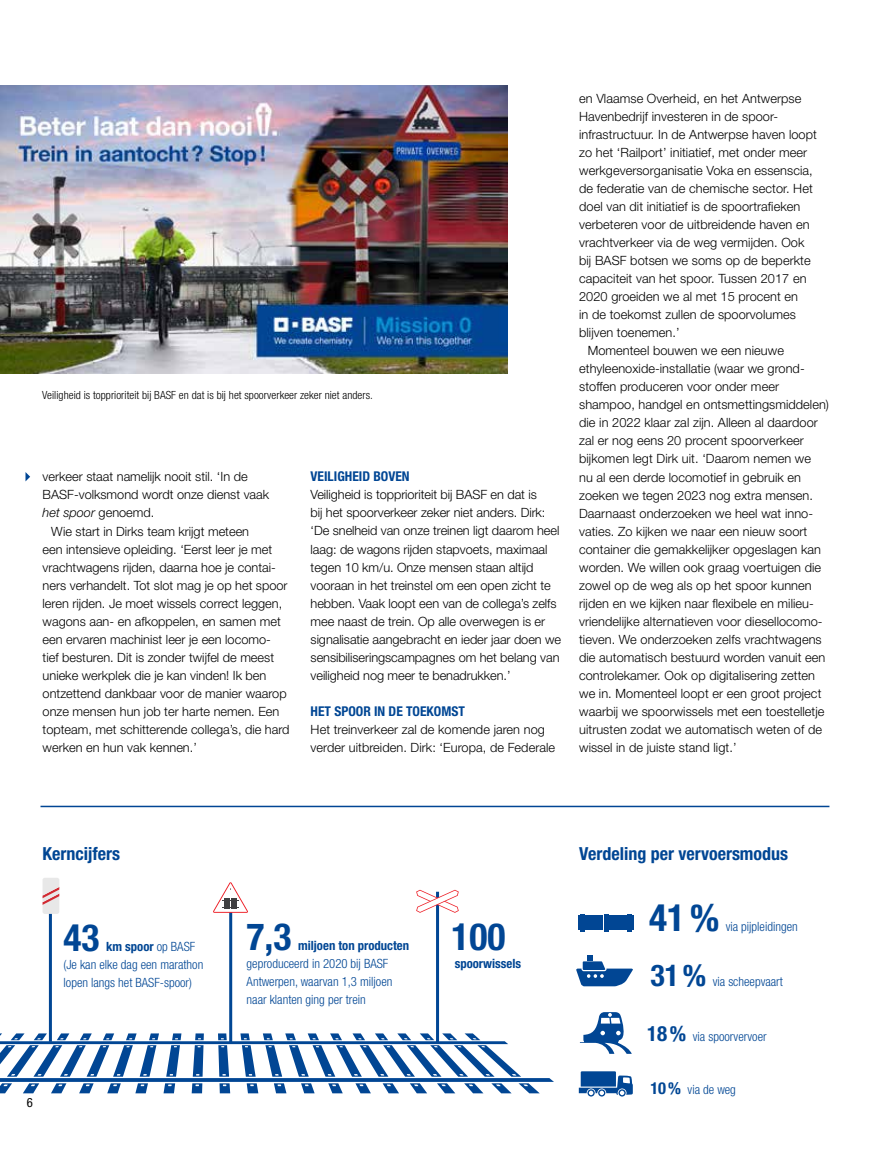
<style>
.page{position:relative;width:872px;height:1149px;background:#fff}
.page>*{position:absolute;margin:0;border:0;box-sizing:border-box;transform-origin:0 0}
.t1{font:700 condensed 37.5px "Helvetica Neue LT Std";color:#014694}
.t2{font:700 condensed 30px "Helvetica Neue LT Std";color:#014694}
.t3{font:700 condensed 18px "Helvetica Neue LT Std";color:#014694}
.t4{font:700 condensed 13.5px "Helvetica Neue LT Std";color:#014694}
.t5{font:300 12.75px/18px "Helvetica Neue LT Std";letter-spacing:.005em;color:#000}
.t6{font:300 condensed 12.75px/18px "Helvetica Neue LT Std";color:#014694}
.t7{font:700 condensed 12.75px "Helvetica Neue LT Std";color:#014694}
.t8{font:italic 300 12.75px "Helvetica Neue LT Std";color:#000}
.t9{font:condensed 12.75px "Helvetica Neue LT Std";color:#000}
.t10{font:300 condensed 11.25px "Helvetica Neue LT Std";letter-spacing:.005em;color:#000}
.s1{font-style:normal}
.s2{font-weight:700}
.s3{font-weight:700;font-size:21px}
.s4{font-weight:700;font-size:16.5px}
</style>
<div class="page">
<svg style="left:25px;top:472px;width:5px;height:9px"></svg>
<img style="left:0;top:86px;width:507px;height:287px">
<svg style="left:580px;top:1012px;width:52px;height:41px"></svg>
<svg style="left:579px;top:1071px;width:54px;height:25px"></svg>
<hr style="left:40px;top:805px;width:789px;height:2px;background:#014694">
<svg style="left:576px;top:955px;width:57px;height:31px"></svg>
<div style="left:578px;top:915px;width:25px;height:14px;background:#014694"></div>
<hr style="left:604px;top:913px;width:4px;height:18px;background:#014694">
<div style="left:610px;top:915px;width:24px;height:14px;background:#014694"></div>
<div style="left:627px;top:913px;width:5px;height:18px;background:#014694"></div>
<div style="left:580px;top:913px;width:5px;height:18px;background:#014694"></div>
<svg style="left:0;top:1033px;width:554px;height:59px"></svg>
<hr style="left:49px;top:908px;width:3px;height:133px;background:#014694">
<hr style="left:229px;top:904px;width:3px;height:137px;background:#014694">
<hr style="left:436px;top:891px;width:3px;height:151px;background:#014694">
<svg style="left:43px;top:878px;width:16px;height:35px"></svg>
<svg style="left:213px;top:882px;width:35px;height:30px"></svg>
<svg style="left:416px;top:889px;width:43px;height:23px"></svg>
<p class="t10" style="left:42px;top:389px;width:332px">Veiligheid is topprioriteit bij BASF en dat is bij het spoorverkeer zeker niet anders.</p>
<p class="t5" style="left:43px;top:467px;width:206px">verkeer staat namelijk nooit stil. ‘In de</p>
<p class="t5" style="left:43px;top:485px;width:228px">BASF-volksmond wordt onze dienst vaak</p>
<p class="t8" style="left:43px;top:505px;width:113px">het spoor <span class="s1">genoemd.</span></p>
<p class="t5" style="left:51px;top:521px;width:199px">Wie start in Dirks team krijgt meteen</p>
<p class="t5" style="left:43px;top:539px;width:231px">een intensieve opleiding. ‘Eerst leer je met</p>
<p class="t5" style="left:43px;top:557px;width:235px">vrachtwagens rijden, daarna hoe je contai-</p>
<p class="t5" style="left:43px;top:575px;width:246px">ners verhandelt. Tot slot mag je op het spoor</p>
<p class="t5" style="left:43px;top:593px;width:241px">leren rijden. Je moet wissels correct leggen,</p>
<p class="t5" style="left:43px;top:611px;width:240px">wagons aan- en afkoppelen, en samen met</p>
<p class="t5" style="left:43px;top:629px;width:230px">een ervaren machinist leer je een locomo-</p>
<p class="t5" style="left:43px;top:647px;width:233px">tief besturen. Dit is zonder twijfel de meest</p>
<p class="t5" style="left:43px;top:665px;width:225px">unieke werkplek die je kan vinden! Ik ben</p>
<p class="t5" style="left:43px;top:683px;width:245px">ontzettend dankbaar voor de manier waarop</p>
<p class="t5" style="left:43px;top:701px;width:238px">onze mensen hun job ter harte nemen. Een</p>
<p class="t5" style="left:43px;top:719px;width:248px">topteam, met schitterende collega’s, die hard</p>
<p class="t5" style="left:43px;top:737px;width:156px">werken en hun vak kennen.’</p>
<p class="t4" style="left:310px;top:468px;width:100px">VEILIGHEID BOVEN</p>
<p class="t5" style="left:310px;top:485px;width:252px">Veiligheid is topprioriteit bij BASF en dat is<br>bij het spoorverkeer zeker niet anders. Dirk: ‘De snelheid van onze treinen ligt daarom heel laag: de wagons rijden stapvoets, maximaal tegen 10 km/u. Onze mensen staan altijd vooraan in het treinstel om een open zicht te hebben. Vaak loopt een van de collega’s zelfs mee naast de trein. Op alle overwegen is er signalisatie aangebracht en ieder jaar doen we sensibiliseringscampagnes om het belang van veiligheid nog meer te benadrukken.’</p>
<p class="t4" style="left:310px;top:702px;width:156px">HET SPOOR IN DE TOEKOMST</p>
<p class="t5" style="left:310px;top:719px;width:246px">Het treinverkeer zal de komende jaren nog verder uitbreiden. Dirk: ‘Europa, de Federale</p>
<p class="t5" style="left:579px;top:89px;width:224px">en Vlaamse Overheid, en het Antwerpse</p>
<p class="t5" style="left:579px;top:107px;width:199px">Havenbedrijf investeren in de spoor-</p>
<p class="t5" style="left:579px;top:125px;width:239px">infrastructuur. In de Antwerpse haven loopt</p>
<p class="t5" style="left:579px;top:143px;width:230px">zo het ‘Railport’ initiatief, met onder meer</p>
<p class="t5" style="left:579px;top:161px;width:235px">werkgeversorganisatie Voka en essenscia,</p>
<p class="t5" style="left:579px;top:179px;width:235px">de federatie van de chemische sector. Het</p>
<p class="t5" style="left:579px;top:197px;width:223px">doel van dit initiatief is de spoortrafieken</p>
<p class="t5" style="left:579px;top:215px;width:232px">verbeteren voor de uitbreidende haven en</p>
<p class="t5" style="left:579px;top:233px;width:227px">vrachtverkeer via de weg vermijden. Ook</p>
<p class="t5" style="left:579px;top:251px;width:233px">bij BASF botsen we soms op de beperkte</p>
<p class="t5" style="left:579px;top:269px;width:229px">capaciteit van het spoor. Tussen 2017 en</p>
<p class="t5" style="left:579px;top:287px;width:220px">2020 groeiden we al met 15 procent en</p>
<p class="t5" style="left:579px;top:305px;width:218px">in de toekomst zullen de spoorvolumes</p>
<p class="t5" style="left:579px;top:323px;width:102px">blijven toenemen.’</p>
<p class="t5" style="left:587px;top:341px;width:198px">Momenteel bouwen we een nieuwe</p>
<p class="t5" style="left:579px;top:359px;width:225px">ethyleenoxide-installatie (waar we grond-</p>
<p class="t5" style="left:579px;top:377px;width:201px">stoffen produceren voor onder meer</p>
<p class="t5" style="left:579px;top:395px;width:251px">shampoo, handgel en ontsmettingsmiddelen)</p>
<p class="t5" style="left:579px;top:413px;width:240px">die in 2022 klaar zal zijn. Alleen al daardoor</p>
<p class="t5" style="left:579px;top:431px;width:226px">zal er nog eens 20 procent spoorverkeer</p>
<p class="t5" style="left:579px;top:449px;width:233px">bijkomen legt Dirk uit. ‘Daarom nemen we</p>
<p class="t5" style="left:579px;top:467px;width:223px">nu al een derde locomotief in gebruik en</p>
<p class="t5" style="left:579px;top:485px;width:235px">zoeken we tegen 2023 nog extra mensen.</p>
<p class="t5" style="left:579px;top:503px;width:235px">Daarnaast onderzoeken we heel wat inno-</p>
<p class="t5" style="left:579px;top:521px;width:230px">vaties. Zo kijken we naar een nieuw soort</p>
<p class="t5" style="left:579px;top:539px;width:243px">container die gemakkelijker opgeslagen kan</p>
<p class="t5" style="left:579px;top:557px;width:243px">worden. We willen ook graag voertuigen die</p>
<p class="t5" style="left:579px;top:575px;width:234px">zowel op de weg als op het spoor kunnen</p>
<p class="t5" style="left:579px;top:593px;width:236px">rijden en we kijken naar flexibele en milieu-</p>
<p class="t5" style="left:579px;top:611px;width:245px">vriendelijke alternatieven voor diesellocomo-</p>
<p class="t5" style="left:579px;top:629px;width:244px">tieven. We onderzoeken zelfs vrachtwagens</p>
<p class="t5" style="left:579px;top:647px;width:248px">die automatisch bestuurd worden vanuit een</p>
<p class="t5" style="left:579px;top:665px;width:237px">controlekamer. Ook op digitalisering zetten</p>
<p class="t5" style="left:579px;top:683px;width:244px">we in. Momenteel loopt er een groot project</p>
<p class="t5" style="left:579px;top:701px;width:247px">waarbij we spoorwissels met een toestelletje</p>
<p class="t5" style="left:579px;top:719px;width:244px">uitrusten zodat we automatisch weten of de</p>
<p class="t5" style="left:579px;top:737px;width:159px">wissel in de juiste stand ligt.’</p>
<h3 class="t3" style="left:43px;top:842px;width:79px">Kerncijfers</h3>
<h1 class="t1" style="left:64px;top:914px;width:38px">43</h1>
<p class="t6" style="left:64px;top:936px;width:141px;text-indent:42px"><span class="s2">km spoor</span> op BASF (Je kan elke dag een marathon lopen langs het BASF-spoor)</p>
<p class="t9" style="left:27px;top:1094px;width:8px">6</p>
<h1 class="t1" style="left:247px;top:913px;width:46px">7,3</h1>
<p class="t7" style="left:298px;top:937px;width:113px">miljoen ton producten</p>
<p class="t6" style="left:247px;top:953px;width:147px">geproduceerd in 2020 bij BASF<br>Antwerpen, waarvan 1,3 miljoen naar klanten ging per trein</p>
<h1 class="t1" style="left:451px;top:913px;width:55px">100</h1>
<p class="t7" style="left:455px;top:955px;width:68px">spoorwissels</p>
<h3 class="t3" style="left:579px;top:842px;width:211px">Verdeling per vervoersmodus</h3>
<h1 class="t1" style="left:649px;top:894px;width:71px">41%</h1>
<p class="t6" style="left:725px;top:916px;width:74px">via pijpleidingen</p>
<h2 class="t2" style="left:650px;top:956px;width:57px">31%</h2>
<p class="t6" style="left:712px;top:971px;width:72px">via scheepvaart</p>
<p class="t6" style="left:647px;top:1026px;width:121px"><span class="s3">18%</span> via spoorvervoer</p>
<p class="t6" style="left:650px;top:1080px;width:87px"><span class="s4">10%</span> via de weg</p>
</div>
